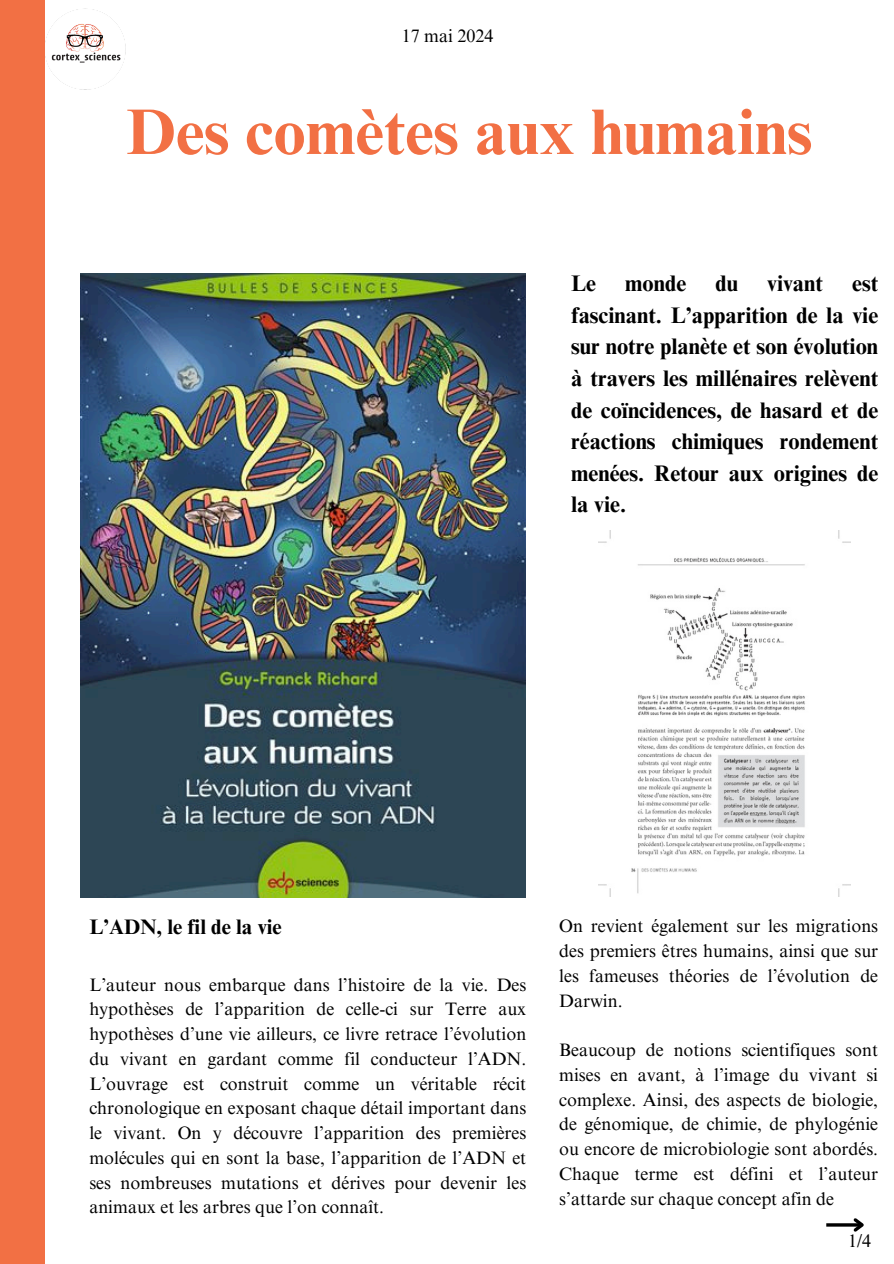
<style>
.page{position:relative;width:894px;height:1264px;background:#fff}
.page>*{position:absolute;margin:0;border:0;box-sizing:border-box;transform-origin:0 0}
.t1{font:700 64.5px "Times NRMT Pro";color:#f27044}
.t2{font:700 22.5px/31.5px "Times NRMT Pro";color:#000;text-align:justify}
.t3{font:700 21px "Times NRMT Pro";color:#000}
.t4{font:18px/24.8px "Times NRMT Pro";color:#000;text-align:justify}
</style>
<div class="page">
<div style="left:0;top:0;width:45px;height:1263px;background:#f27044"></div>
<img style="left:45px;top:8px;width:81px;height:81px">
<hr style="left:826px;top:1223px;width:35px;height:3px;background:#000">
<svg style="left:850px;top:1218px;width:14px;height:14px"></svg>
<img style="left:80px;top:273px;width:445px;height:624px">
<img style="left:598px;top:531px;width:252px;height:365px">
<p class="t4" style="left:401px;top:25px;width:93px">17 mai 2024</p>
<p class="t1" style="left:126px;top:108px;width:687px">Des comètes aux humains</p>
<p class="t2" style="left:571px;top:271px;width:26px">Le</p>
<p class="t2" style="left:625px;top:271px;width:62px">monde</p>
<p class="t2" style="left:715px;top:271px;width:24px">du</p>
<p class="t2" style="left:767px;top:271px;width:57px">vivant</p>
<p class="t2" style="left:571px;top:271px;width:308px;text-indent:281px">est fascinant. L’apparition de la vie sur notre planète et son évolution à travers les millénaires relèvent de coïncidences, de hasard et de réactions chimiques rondement menées. Retour aux origines de la vie.</p>
<h2 class="t3" style="left:89px;top:919px;width:194px">L’ADN, le fil de la vie</h2>
<p class="t4" style="left:89px;top:974px;width:438px">L’auteur nous embarque dans l’histoire de la vie. Des hypothèses de l’apparition de celle-ci sur Terre aux hypothèses d’une vie ailleurs, ce livre retrace l’évolution du vivant en gardant comme fil conducteur l’ADN.<br>L’ouvrage est construit comme un véritable récit chronologique en exposant chaque détail important dans le vivant. On y découvre l’apparition des premières molécules qui en sont la base, l’apparition de l’ADN et ses nombreuses mutations et dérives pour devenir les animaux et les arbres que l’on connaît.</p>
<p class="t4" style="left:559px;top:916px;width:320px">On revient également sur les migrations des premiers êtres humains, ainsi que sur les fameuses théories de l’évolution de Darwin.</p>
<p class="t4" style="left:559px;top:1039px;width:320px">Beaucoup de notions scientifiques sont mises en avant, à l’image du vivant si complexe. Ainsi, des aspects de biologie, de génomique, de chimie, de phylogénie ou encore de microbiologie sont abordés.<br>Chaque terme est défini et l’auteur s’attarde sur chaque concept afin de</p>
<p class="t4" style="left:847px;top:1230px;width:25px">1/4</p>
</div>
